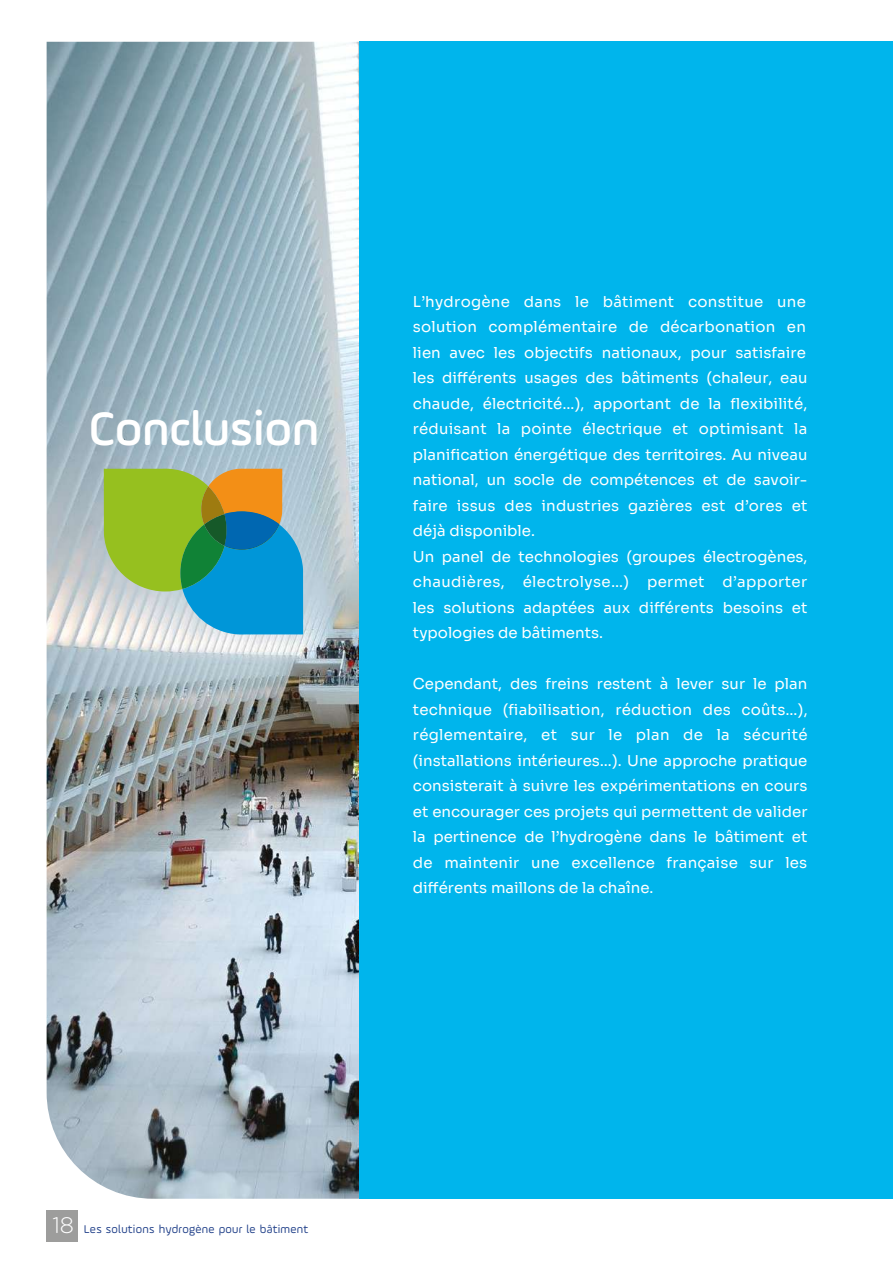
<style>
.page{position:relative;width:893px;height:1263px;background:#fff}
.page>*{position:absolute;margin:0;border:0;box-sizing:border-box;transform-origin:0 0}
.t1{font:500 49.95px "Ample Soft Pro";color:#fff}
.t2{font:15px/25.5px "Sora";letter-spacing:.005em;color:#fff}
.t3{font:12px "Ample Soft Pro";letter-spacing:.02em;color:#24438b}
.s1{font-family:"Gotham Rounded";font-weight:300;font-size:22.5px;color:#fff}
</style>
<div class="page">
<img style="left:47px;top:42px;width:312px;height:1157px">
<div style="left:359px;top:42px;width:534px;height:1157px;background:#00b5ec"></div>
<svg style="left:47px;top:1210px;width:31px;height:32px"></svg>
<svg style="left:104px;top:469px;width:199px;height:165px"></svg>
<h1 class="t1" style="left:89px;top:395px;width:232px">Conclusion</h1>
<p class="t2" style="left:413px;top:287px;width:396px">L’hydrogène dans le bâtiment constitue une solution complémentaire de décarbonation en lien avec les objectifs nationaux, pour satisfaire les différents usages des bâtiments (chaleur, eau chaude, électricité…), apportant de la flexibilité, réduisant la pointe électrique et optimisant la planification énergétique des territoires. Au niveau national, un socle de compétences et de savoir&shy;faire issus des industries gazières est d’ores et déjà disponible.<br>Un panel de technologies (groupes électrogènes, chaudières, électrolyse…) permet d’apporter les solutions adaptées aux différents besoins et typologies de bâtiments.</p>
<p class="t2" style="left:413px;top:670px;width:396px;text-align:justify">Cependant, des freins restent à lever sur le plan technique (fiabilisation, réduction des coûts…), réglementaire, et sur le plan de la sécurité (installations intérieures…). Une approche pratique consisterait à suivre les expérimentations en cours et encourager ces projets qui permettent de valider la pertinence de l’hydrogène dans le bâtiment et de maintenir une excellence française sur les différents maillons de la chaîne.</p>
<p class="t3" style="left:52px;top:1221px;width:257px"><span class="s1">18</span> Les solutions hydrogène pour le bâtiment</p>
</div>
